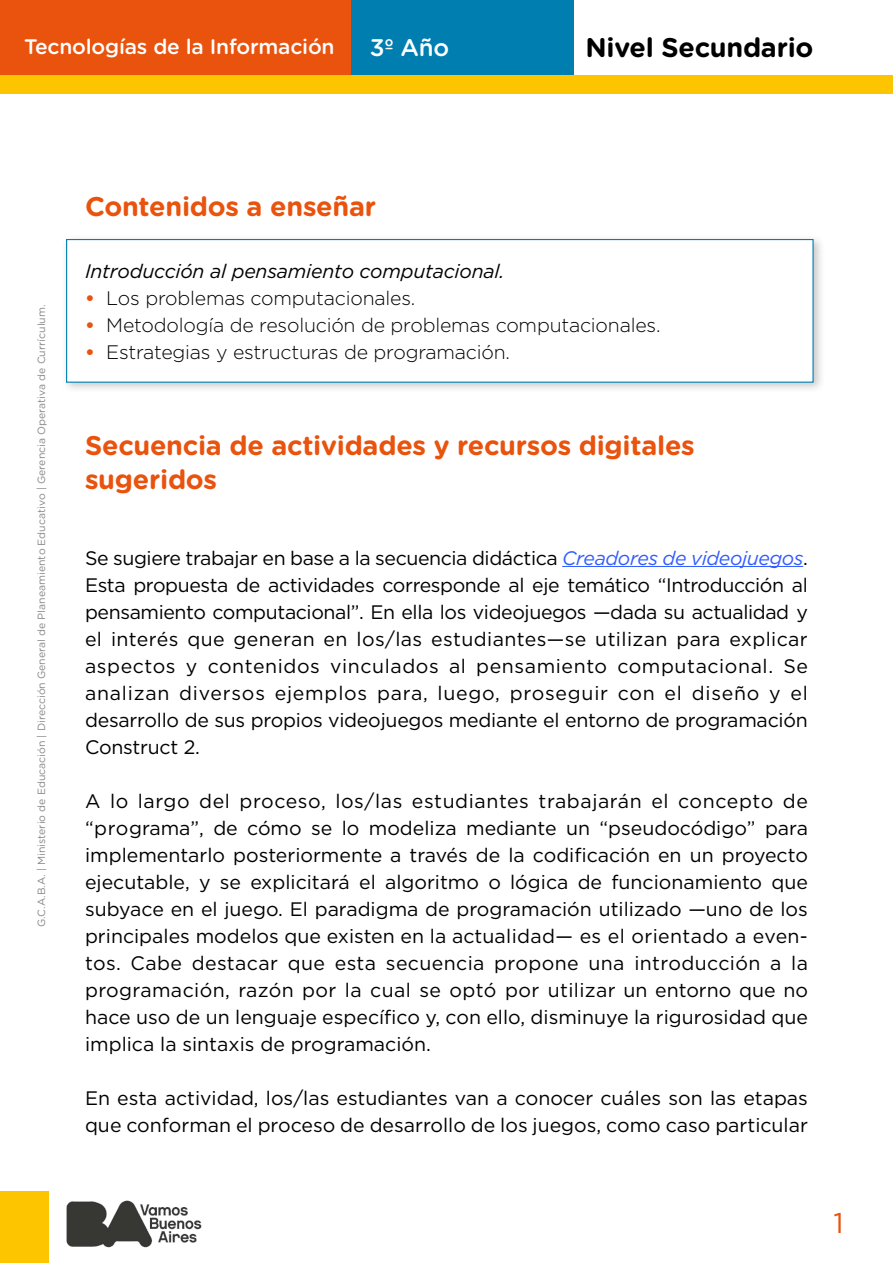
<style>
.page{position:relative;width:893px;height:1263px;background:#fff}
.page>*{position:absolute;margin:0;border:0;box-sizing:border-box;transform-origin:0 0}
.t1{font:28.5px "Gotham";color:#e9530d}
.t2{font:700 27px/34.5px "Gotham Rounded";letter-spacing:-.01em;color:#e9530d}
.t3{font:700 27px "Gotham Rounded";letter-spacing:-.01em;color:#000}
.t4{font:500 24px "Gotham Rounded";color:#fff}
.t5{font:500 21px "Gotham Rounded";letter-spacing:-.01em;color:#fff}
.t6{font:19.5px/27px "Gotham";color:#000;text-align:justify}
.t7{font:300 19.5px "Gotham";letter-spacing:-.01em;color:#000}
.t8{font:italic 19.5px "Gotham";letter-spacing:-.01em;color:#000}
.t9{font:10.5px "Gotham Rounded";color:#878787}
.s1{font-weight:700;color:#e9530d}
.s2{font-style:italic;color:#305cff}
</style>
<div class="page">
<div style="left:0;top:1191px;width:48px;height:72px;background:#fdc500"></div>
<div style="left:0;top:0;width:351px;height:78px;background:#e9530d"></div>
<div style="left:351px;top:0;width:223px;height:78px;background:#007eb0"></div>
<div style="left:0;top:75px;width:893px;height:19px;background:#fdc500"></div>
<div style="left:61px;top:234px;width:764px;height:159px;background:#000;opacity:.22"></div>
<div style="left:66px;top:239px;width:748px;height:144px;background:#fff;border:1px solid #007eb0"></div>
<hr style="left:562px;top:566px;width:241px;height:1px;background:#305cff">
<img style="left:66px;top:1200px;width:136px;height:48px">
<p class="t5" style="left:24px;top:31px;width:312px">Tecnologías de la Información</p>
<p class="t4" style="left:370px;top:31px;width:81px">3º Año</p>
<h2 class="t3" style="left:585px;top:28px;width:230px">Nivel Secundario</h2>
<p class="t9" style="left:34px;top:927px;width:624px;rotate:-90deg">G.C.A.B.A. | Ministerio de Educación | Dirección General de Planeamiento Educativo | Gerencia Operativa de Currículum.</p>
<h2 class="t2" style="left:85px;top:188px;width:293px">Contenidos a enseñar</h2>
<p class="t8" style="left:85px;top:258px;width:421px">Introducción al pensamiento computacional.</p>
<p class="t7" style="left:85px;top:285px;width:332px"><span class="s1">•</span> Los problemas computacionales.</p>
<p class="t7" style="left:85px;top:312px;width:577px"><span class="s1">•</span> Metodología de resolución de problemas computacionales.</p>
<p class="t7" style="left:85px;top:339px;width:426px"><span class="s1">•</span> Estrategias y estructuras de programación.</p>
<h2 class="t2" style="left:85px;top:427px;width:611px">Secuencia de actividades y recursos digitales sugeridos</h2>
<p class="t6" style="left:85px;top:544px;width:724px">Se sugiere trabajar en base a la secuencia didáctica <span class="s2">Creadores de videojuegos</span>.<br>Esta propuesta de actividades corresponde al eje temático “Introducción al pensamiento computacional”. En ella los videojuegos —dada su actualidad y el interés que generan en los/las estudiantes—se utilizan para explicar aspectos y contenidos vinculados al pensamiento computacional. Se analizan diversos ejemplos para, luego, proseguir con el diseño y el desarrollo de sus propios videojuegos mediante el entorno de programación Construct 2.</p>
<p class="t6" style="left:85px;top:787px;width:724px">A lo largo del proceso, los/las estudiantes trabajarán el concepto de “programa”, de cómo se lo modeliza mediante un “pseudocódigo” para implementarlo posteriormente a través de la codificación en un proyecto ejecutable, y se explicitará el algoritmo o lógica de funcionamiento que subyace en el juego. El paradigma de programación utilizado —uno de los principales modelos que existen en la actualidad— es el orientado a even&shy;tos. Cabe destacar que esta secuencia propone una introducción a la programación, razón por la cual se optó por utilizar un entorno que no hace uso de un lenguaje específico y, con ello, disminuye la rigurosidad que implica la sintaxis de programación.</p>
<p class="t6" style="left:85px;top:1084px;width:724px">En esta actividad, los/las estudiantes van a conocer cuáles son las etapas que conforman el proceso de desarrollo de los juegos, como caso particular</p>
<h1 class="t1" style="left:833px;top:1204px;width:12px">1</h1>
</div>
